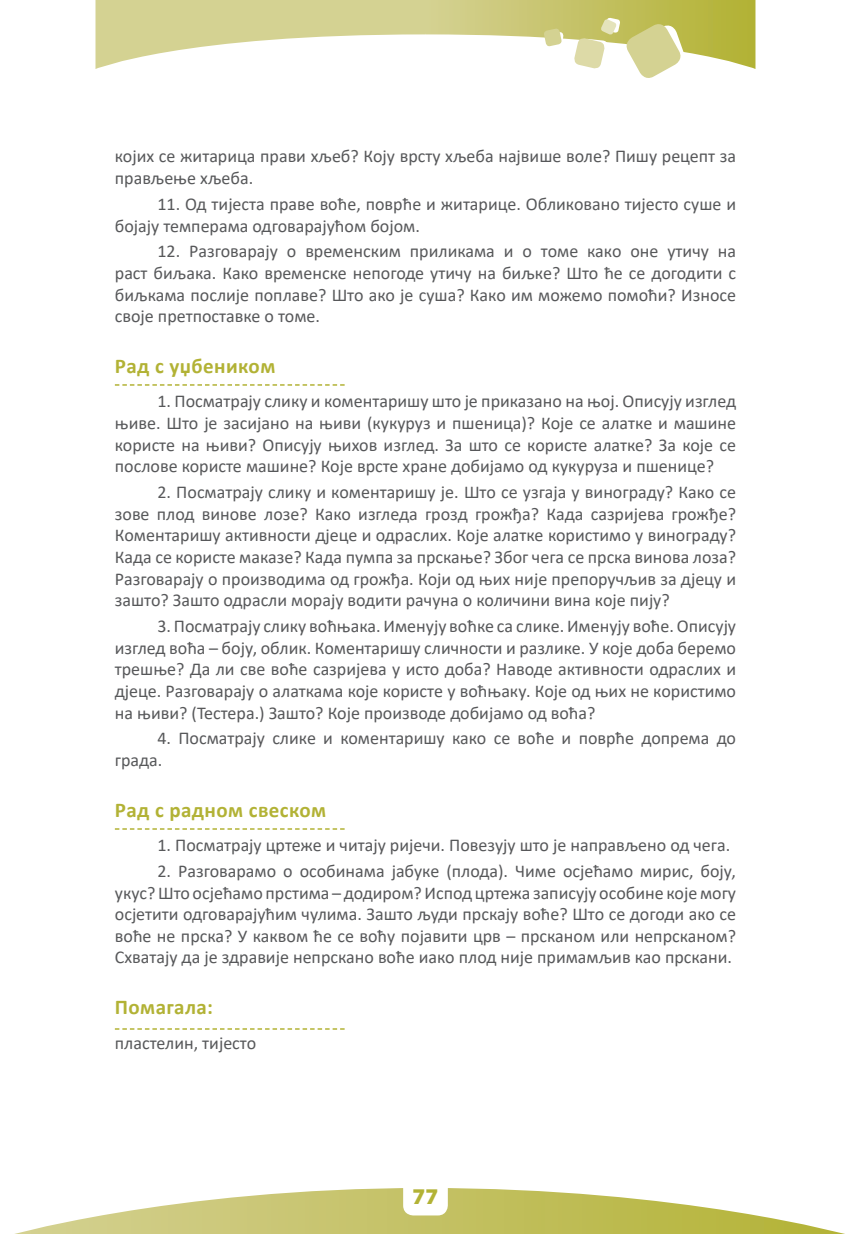
<style>
.page{position:relative;width:851px;height:1234px;background:#fff}
.page>*{position:absolute;margin:0;border:0;box-sizing:border-box;transform-origin:0 0}
.t1{font:900 22.5px "Myriad Pro";color:#b2b235}
.t2{font:700 21px "Calibri";letter-spacing:.02em;color:#b2b235}
.t3{font:18px/21.6px "Calibri";color:#57585a;text-align:justify}
</style>
<div class="page">
<svg style="left:19px;top:1188px;width:822px;height:45px"></svg>
<div style="left:403px;top:1170px;width:45px;height:45px;background:#fff;border-radius:10px"></div>
<svg style="left:95px;top:17px;width:660px;height:61px"></svg>
<svg style="left:115px;top:384px;width:229px;height:1px"></svg>
<svg style="left:115px;top:828px;width:229px;height:1px"></svg>
<svg style="left:115px;top:1028px;width:229px;height:1px"></svg>
<p class="t3" style="left:115px;top:145px;width:622px">којих се житарица прави хљеб? Коју врсту хљеба највише воле? Пишу рецепт за прављење хљеба.</p>
<p class="t3" style="left:115px;top:193px;width:622px;text-indent:43px">11. Од тијеста праве воће, поврће и житарице. Обликовано тијесто суше и бојају темперама одговарајућом бојом.</p>
<p class="t3" style="left:115px;top:240px;width:622px;text-indent:43px">12. Разговарају о временским приликама и о томе како оне утичу на раст биљака. Како временске непогоде утичу на биљке? Што ће се догодити с биљкама послије поплаве? Што ако је суша? Како им можемо помоћи? Износе своје претпоставке о томе.</p>
<p class="t2" style="left:115px;top:351px;width:162px">Рад с уџбеником</p>
<p class="t3" style="left:115px;top:390px;width:622px;text-indent:43px">1. Посматрају слику и коментаришу што је приказано на њој. Описују изглед њиве. Што је засијано на њиви (кукуруз и пшеница)? Које се алатке и машине користе на њиви? Описују њихов изглед. За што се користе алатке? За које се послове користе машине? Које врсте хране добијамо од кукуруза и пшенице?</p>
<p class="t3" style="left:115px;top:481px;width:622px;text-indent:43px">2. Посматрају слику и коментаришу је. Што се узгаја у винограду? Како се зове плод винове лозе? Како изгледа грозд грожђа? Када сазријева грожђе?<br>Коментаришу активности дјеце и одраслих. Које алатке користимо у винограду?<br>Када се користе маказе? Када пумпа за прскање? Због чега се прска винова лоза?<br>Разговарају о производима од грожђа. Који од њих није препоручљив за дјецу и зашто? Зашто одрасли морају водити рачуна о количини вина које пију?</p>
<p class="t3" style="left:115px;top:614px;width:622px;text-indent:43px">3. Посматрају слику воћњака. Именују воћке са слике. Именују воће. Описују изглед воћа – боју, облик. Коментаришу сличности и разлике. У које доба беремо трешње? Да ли све воће сазријева у исто доба? Наводе активности одраслих и дјеце. Разговарају о алаткама које користе у воћњаку. Које од њих не користимо на њиви? (Тестера.) Зашто? Које производе добијамо од воћа?</p>
<p class="t3" style="left:115px;top:727px;width:622px;text-indent:43px">4. Посматрају слике и коментаришу како се воће и поврће допрема до града.</p>
<p class="t2" style="left:115px;top:794px;width:213px">Рад с радном свеском</p>
<p class="t3" style="left:157px;top:833px;width:574px">1. Посматрају цртеже и читају ријечи. Повезују што је направљено од чега.</p>
<p class="t3" style="left:115px;top:859px;width:622px;text-indent:43px">2. Разговарамо о особинама јабуке (плода). Чиме осјећамо мирис, боју, укус? Што осјећамо прстима – додиром? Испод цртежа записују особине које могу осјетити одговарајућим чулима. Зашто људи прскају воће? Што се догоди ако се воће не прска? У каквом ће се воћу појавити црв – прсканом или непрсканом?<br>Схватају да је здравије непрскано воће иако плод није примамљив као прскани.</p>
<p class="t2" style="left:115px;top:992px;width:100px">Помагала:</p>
<p class="t3" style="left:115px;top:1031px;width:143px">пластелин, тијесто</p>
<p class="t1" style="left:412px;top:1181px;width:27px">77</p>
</div>
